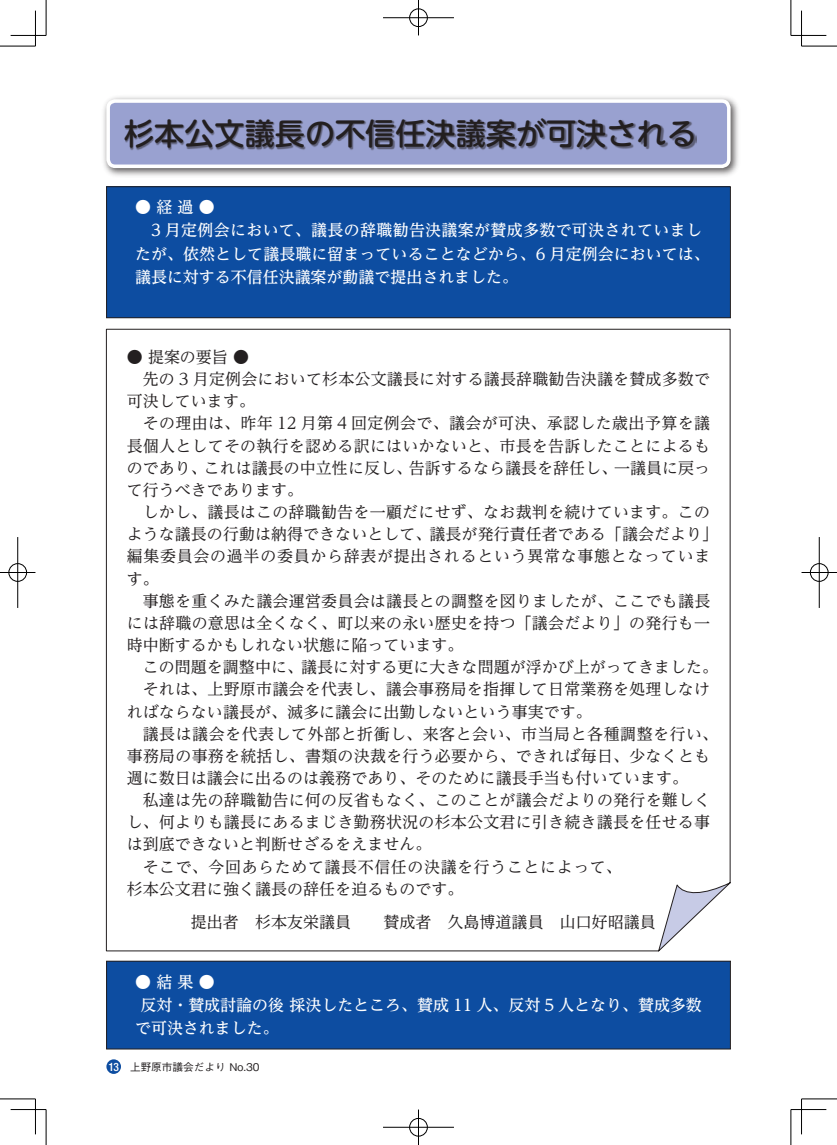
<style>
.page{position:relative;width:837px;height:1145px;background:#fff}
.page>*{position:absolute;margin:0;border:0;box-sizing:border-box;transform-origin:0 0}
.t1{font:500 30.12px "UD Shin M Go Pro";color:#231f20}
.t2{font:16px "UD Reimin Pro";letter-spacing:.015em;color:#231f20}
.t3{font:500 16px "UD Reimin Pro";letter-spacing:.005em;color:#fff}
.t4{font:16px "UD Reimin Pro";letter-spacing:.045em;color:#231f20}
.t5{font:16px "UD Reimin Pro";letter-spacing:.035em;color:#231f20}
.t6{font:16px "UD Reimin Pro";letter-spacing:.04em;color:#231f20}
.t7{font:500 condensed 11.5px "Helvetica Neue";color:#fff}
.t8{font:500 10.62px "Gothic BBB Pro";color:#231f20}
</style>
<div class="page">
<div style="left:106px;top:1059px;width:15px;height:14px;background:#0d4da1;border-radius:50%"></div>
<svg style="left:105px;top:328px;width:626px;height:623px"></svg>
<div style="left:106px;top:961px;width:624px;height:88px;background:#0d4da1"></div>
<div style="left:106px;top:961px;width:624px;height:88px;border:1px solid #231f20"></div>
<div style="left:106px;top:187px;width:624px;height:131px;background:#0d4da1"></div>
<div style="left:106px;top:186px;width:624px;height:132px;border:1px solid #231f20"></div>
<div style="left:101px;top:94px;width:640px;height:84px;background:#231f20;opacity:.75"></div>
<svg style="left:105px;top:97px;width:627px;height:69px"></svg>
<div style="left:125px;top:119px;width:570px;height:31px;background:#231f20;opacity:.5"></div>
<hr style="left:0;top:46px;width:35px;height:1px;background:#000">
<hr style="left:801px;top:46px;width:35px;height:1px;background:#000">
<hr style="left:0;top:1098px;width:35px;height:1px;background:#000">
<hr style="left:801px;top:1098px;width:35px;height:1px;background:#000">
<hr style="left:46px;top:0;width:1px;height:35px;background:#000">
<hr style="left:46px;top:1109px;width:1px;height:35px;background:#000">
<hr style="left:790px;top:0;width:1px;height:35px;background:#000">
<hr style="left:790px;top:1109px;width:1px;height:35px;background:#000">
<hr style="left:11px;top:35px;width:35px;height:1px;background:#000">
<hr style="left:790px;top:35px;width:36px;height:1px;background:#000">
<hr style="left:11px;top:1109px;width:35px;height:1px;background:#000">
<hr style="left:790px;top:1109px;width:36px;height:1px;background:#000">
<hr style="left:35px;top:11px;width:1px;height:35px;background:#000">
<hr style="left:35px;top:1098px;width:1px;height:36px;background:#000">
<hr style="left:801px;top:11px;width:1px;height:35px;background:#000">
<hr style="left:801px;top:1098px;width:1px;height:36px;background:#000">
<div style="left:408px;top:8px;width:20px;height:19px;border:2px solid #fff;border-radius:50%"></div>
<hr style="left:383px;top:17px;width:71px;height:2px;background:#fff">
<hr style="left:417px;top:0;width:2px;height:35px;background:#fff">
<div style="left:409px;top:9px;width:18px;height:18px;border:1px solid #000;border-radius:50%"></div>
<hr style="left:383px;top:18px;width:71px;height:1px;background:#000">
<hr style="left:418px;top:0;width:1px;height:35px;background:#000">
<div style="left:408px;top:1117px;width:20px;height:20px;border:2px solid #fff;border-radius:50%"></div>
<hr style="left:383px;top:1126px;width:71px;height:2px;background:#fff">
<hr style="left:417px;top:1109px;width:2px;height:35px;background:#fff">
<div style="left:409px;top:1118px;width:18px;height:18px;border:1px solid #000;border-radius:50%"></div>
<hr style="left:383px;top:1127px;width:71px;height:1px;background:#000">
<hr style="left:418px;top:1109px;width:1px;height:35px;background:#000">
<div style="left:8px;top:562px;width:19px;height:20px;border:2px solid #fff;border-radius:50%"></div>
<hr style="left:0;top:571px;width:35px;height:2px;background:#fff">
<hr style="left:17px;top:537px;width:2px;height:71px;background:#fff">
<div style="left:9px;top:563px;width:18px;height:18px;border:1px solid #000;border-radius:50%"></div>
<hr style="left:0;top:572px;width:35px;height:1px;background:#000">
<hr style="left:18px;top:537px;width:1px;height:71px;background:#000">
<div style="left:809px;top:562px;width:19px;height:20px;border:2px solid #fff;border-radius:50%"></div>
<hr style="left:801px;top:571px;width:35px;height:2px;background:#fff">
<div style="left:809px;top:563px;width:19px;height:18px;border:1px solid #000;border-radius:50%"></div>
<hr style="left:801px;top:572px;width:35px;height:1px;background:#000">
<hr style="left:818px;top:537px;width:1px;height:71px;background:#000">
<h1 class="t1" style="left:124px;top:109px;width:574px">杉本公文議長の不信任決議案が可決される</h1>
<p class="t3" style="left:135px;top:194px;width:81px">●経過 ●</p>
<p class="t3" style="left:151px;top:217px;width:552px">3 月定例会において、議長の辞職勧告決議案が賛成多数で可決されていまし</p>
<p class="t3" style="left:135px;top:240px;width:576px">たが、依然として議長職に留まっていることなどから、6 月定例会においては、</p>
<p class="t3" style="left:135px;top:263px;width:384px">議長に対する不信任決議案が動議で提出されました。</p>
<p class="t2" style="left:127px;top:344px;width:124px">● 提案の要旨 ●</p>
<p class="t2" style="left:143px;top:366px;width:568px">先の 3 月定例会において杉本公文議長に対する議長辞職勧告決議を賛成多数で</p>
<p class="t2" style="left:127px;top:388px;width:130px">可決しています。</p>
<p class="t2" style="left:143px;top:410px;width:568px">その理由は、昨年 12 月第 4 回定例会で、議会が可決、承認した歳出予算を議</p>
<p class="t2" style="left:127px;top:432px;width:584px">長個人としてその執行を認める訳にはいかないと、市長を告訴したことによるも</p>
<p class="t2" style="left:613px;top:455px;width:98px">一議員に戻っ</p>
<p class="t2" style="left:408px;top:455px;width:210px">告訴するなら議長を辞任し、</p>
<p class="t2" style="left:203px;top:455px;width:210px">これは議長の中立性に反し、</p>
<p class="t2" style="left:127px;top:455px;width:82px">のであり、</p>
<p class="t2" style="left:127px;top:477px;width:178px">て行うべきであります。</p>
<p class="t2" style="left:143px;top:499px;width:568px">しかし、議長はこの辞職勧告を一顧だにせず、なお裁判を続けています。この</p>
<p class="t2" style="left:127px;top:521px;width:592px">ような議長の行動は納得できないとして、議長が発行責任者である「議会だより「</p>
<p class="t4" style="left:127px;top:543px;width:585px">編集委員会の過半の委員から辞表が提出されるという異常な事態となっていま</p>
<p class="t2" style="left:127px;top:565px;width:33px">す。</p>
<p class="t2" style="left:143px;top:587px;width:569px">事態を重くみた議会運営委員会は議長との調整を図りましたが、ここでも議長</p>
<p class="t2" style="left:127px;top:610px;width:584px">には辞職の意思は全くなく、町以来の永い歴史を持つ「議会だより」の発行も一</p>
<p class="t2" style="left:127px;top:632px;width:338px">時中断するかもしれない状態に陥っています。</p>
<p class="t2" style="left:143px;top:654px;width:576px">この問題を調整中に、議長に対する更に大きな問題が浮かび上がってきました。</p>
<p class="t2" style="left:143px;top:676px;width:568px">それは、上野原市議会を代表し、議会事務局を指揮して日常業務を処理しなけ</p>
<p class="t2" style="left:127px;top:698px;width:466px">ればならない議長が、滅多に議会に出勤しないという事実です。</p>
<p class="t5" style="left:143px;top:720px;width:576px">議長は議会を代表して外部と折衝し、来客と会い、市当局と各種調整を行い、</p>
<p class="t2" style="left:127px;top:742px;width:584px">事務局の事務を統括し、書類の決裁を行う必要から、できれば毎日、少なくとも</p>
<p class="t2" style="left:127px;top:765px;width:562px">週に数日は議会に出るのは義務であり、そのために議長手当も付いています。</p>
<p class="t2" style="left:143px;top:787px;width:569px">私達は先の辞職勧告に何の反省もなく、このことが議会だよりの発行を難しく</p>
<p class="t2" style="left:127px;top:809px;width:584px">し、何よりも議長にあるまじき勤務状況の杉本公文君に引き続き議長を任せる事</p>
<p class="t2" style="left:127px;top:831px;width:306px">は到底できないと判断せざるをえません。</p>
<p class="t6" style="left:143px;top:853px;width:480px">そこで、今回あらためて議長不信任の決議を行うことによって、</p>
<p class="t2" style="left:127px;top:875px;width:338px">杉本公文君に強く議長の辞任を迫るものです。</p>
<p class="t2" style="left:143px;top:908px;width:514px">　　　提出者　杉本友栄議員　　賛成者　久島博道議員　山口好昭議員</p>
<p class="t7" style="left:108px;top:1059px;width:12px">13</p>
<p class="t3" style="left:135px;top:968px;width:81px">●結果 ●</p>
<p class="t3" style="left:140px;top:991px;width:562px">反対・賛成討論の後採決したところ、賛成 11 人、反対 5 人となり、賛成多数</p>
<p class="t3" style="left:135px;top:1014px;width:145px">で可決されました。</p>
<p class="t8" style="left:130px;top:1058px;width:131px">上野原市議会だより No.30</p>
</div>
